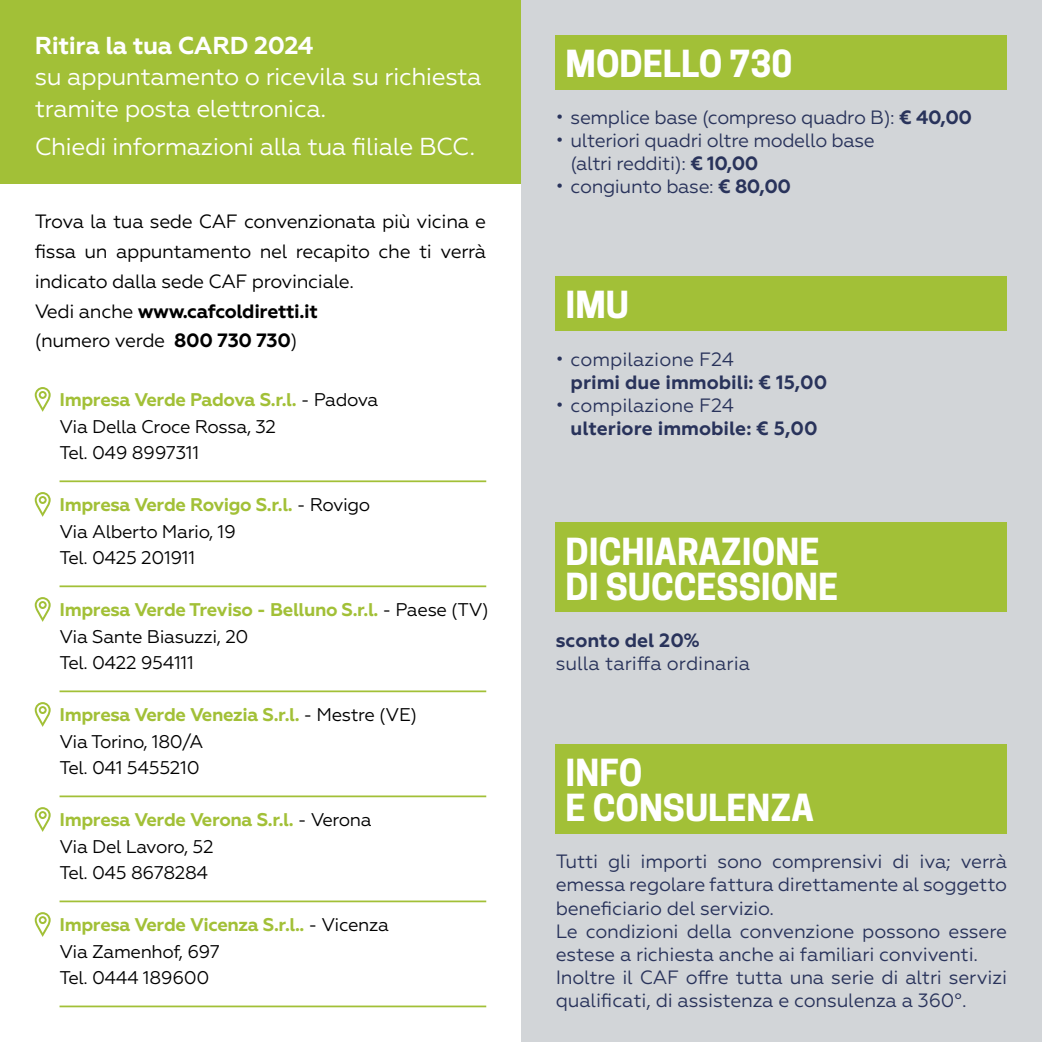
<style>
.page{position:relative;width:1042px;height:1042px;background:#fff}
.page>*{position:absolute;margin:0;border:0;box-sizing:border-box;transform-origin:0 0}
.t1{font:700 35px/35px "Cooper Hewitt";color:#fff}
.t2{font:24.5px/31.5px "Geometria";letter-spacing:-.02em;color:#fff}
.t3{font:700 24.5px "Geometria";letter-spacing:-.02em;color:#fff}
.t4{font:19.25px/23.1px "Geometria";letter-spacing:-.01em;color:#29335b}
.t5{font:19.25px/29.8px "Geometria";letter-spacing:-.02em;color:#000}
.t6{font:700 19.25px "Geometria";color:#29335b}
.t7{font:18.38px/26.2px "Geometria";letter-spacing:-.02em;color:#000}
.s1{font-weight:700}
.s2{font-weight:700;color:#a2c037}
</style>
<div class="page">
<div style="left:521px;top:0;width:521px;height:1042px;background:#d2d5d8"></div>
<div style="left:0;top:0;width:521px;height:184px;background:#a2c037"></div>
<svg style="left:35px;top:387px;width:16px;height:25px"></svg>
<svg style="left:35px;top:492px;width:16px;height:25px"></svg>
<svg style="left:35px;top:597px;width:16px;height:25px"></svg>
<svg style="left:35px;top:702px;width:16px;height:25px"></svg>
<svg style="left:35px;top:807px;width:16px;height:25px"></svg>
<svg style="left:35px;top:912px;width:16px;height:25px"></svg>
<hr style="left:60px;top:480px;width:426px;height:2px;background:#a2c037">
<hr style="left:60px;top:585px;width:426px;height:2px;background:#a2c037">
<hr style="left:60px;top:690px;width:426px;height:2px;background:#a2c037">
<hr style="left:60px;top:795px;width:426px;height:2px;background:#a2c037">
<hr style="left:60px;top:900px;width:426px;height:2px;background:#a2c037">
<hr style="left:60px;top:1005px;width:426px;height:2px;background:#a2c037">
<div style="left:556px;top:744px;width:451px;height:89px;background:#a2c037"></div>
<div style="left:556px;top:35px;width:451px;height:54px;background:#a2c037"></div>
<div style="left:556px;top:276px;width:451px;height:55px;background:#a2c037"></div>
<div style="left:556px;top:523px;width:451px;height:89px;background:#a2c037"></div>
<p class="t3" style="left:35px;top:31px;width:280px">Ritira la tua CARD 2024</p>
<p class="t2" style="left:35px;top:61px;width:448px">su appuntamento o ricevila su richiesta tramite posta elettronica.</p>
<p class="t2" style="left:35px;top:131px;width:442px">Chiedi informazioni alla tua filiale BCC.</p>
<p class="t5" style="left:35px;top:207px;width:453px">Trova la tua sede CAF convenzionata più vicina e fissa un appuntamento nel recapito che ti verrà indicato dalla sede CAF provinciale.<br>Vedi anche <span class="s1">www.cafcoldiretti.it<br></span>(numero verde <span class="s1">800 730 730</span>)</p>
<p class="t7" style="left:60px;top:387px;width:320px"><span class="s2">Impresa Verde Padova S.r.l.</span> - Padova<br>Via Della Croce Rossa, 32<br>Tel. 049 8997311</p>
<p class="t7" style="left:60px;top:492px;width:312px"><span class="s2">Impresa Verde Rovigo S.r.l.</span> - Rovigo<br>Via Alberto Mario, 19<br>Tel. 0425 201911</p>
<p class="t7" style="left:60px;top:597px;width:431px"><span class="s2">Impresa Verde Treviso - Belluno S.r.l.</span> - Paese (TV)<br>Via Sante Biasuzzi, 20<br>Tel. 0422 954111</p>
<p class="t7" style="left:60px;top:702px;width:359px"><span class="s2">Impresa Verde Venezia S.r.l.</span> - Mestre (VE)<br>Via Torino, 180/A<br>Tel. 041 5455210</p>
<p class="t7" style="left:60px;top:807px;width:314px"><span class="s2">Impresa Verde Verona S.r.l.</span> - Verona<br>Via Del Lavoro, 52<br>Tel. 045 8678284</p>
<p class="t7" style="left:60px;top:912px;width:331px"><span class="s2">Impresa Verde Vicenza S.r.l..</span> - Vicenza<br>Via Zamenhof, 697<br>Tel. 0444 189600</p>
<h1 class="t1" style="left:566px;top:46px;width:228px">MODELLO 730</h1>
<p class="t4" style="left:556px;top:106px;width:418px">• semplice base (compreso quadro B): <span class="s1">€ 40,00</span></p>
<p class="t4" style="left:570px;top:129px;width:306px;text-indent:-15px">• ulteriori quadri oltre modello base (altri redditi): <span class="s1">€ 10,00</span></p>
<p class="t4" style="left:556px;top:175px;width:237px">• congiunto base: <span class="s1">€ 80,00</span></p>
<h1 class="t1" style="left:566px;top:288px;width:65px">IMU</h1>
<p class="t4" style="left:556px;top:347px;width:180px">• compilazione F24</p>
<p class="t6" style="left:570px;top:370px;width:258px">primi due immobili: € 15,00</p>
<p class="t4" style="left:556px;top:393px;width:180px">• compilazione F24</p>
<p class="t6" style="left:570px;top:417px;width:248px">ulteriore immobile: € 5,00</p>
<h1 class="t1" style="left:566px;top:534px;width:274px">DICHIARAZIONE<br>DI SUCCESSIONE</h1>
<p class="t6" style="left:556px;top:628px;width:145px">sconto del 20%</p>
<p class="t4" style="left:556px;top:651px;width:196px">sulla tariffa ordinaria</p>
<h1 class="t1" style="left:566px;top:756px;width:250px">INFO<br>E CONSULENZA</h1>
<p class="t4" style="left:556px;top:850px;width:453px">Tutti gli importi sono comprensivi di iva; verrà emessa regolare fattura direttamente al soggetto beneficiario del servizio.<br>Le condizioni della convenzione possono essere estese a richiesta anche ai familiari conviventi.<br>Inoltre il CAF offre tutta una serie di altri servizi qualificati, di assistenza e consulenza a 360°.</p>
</div>
